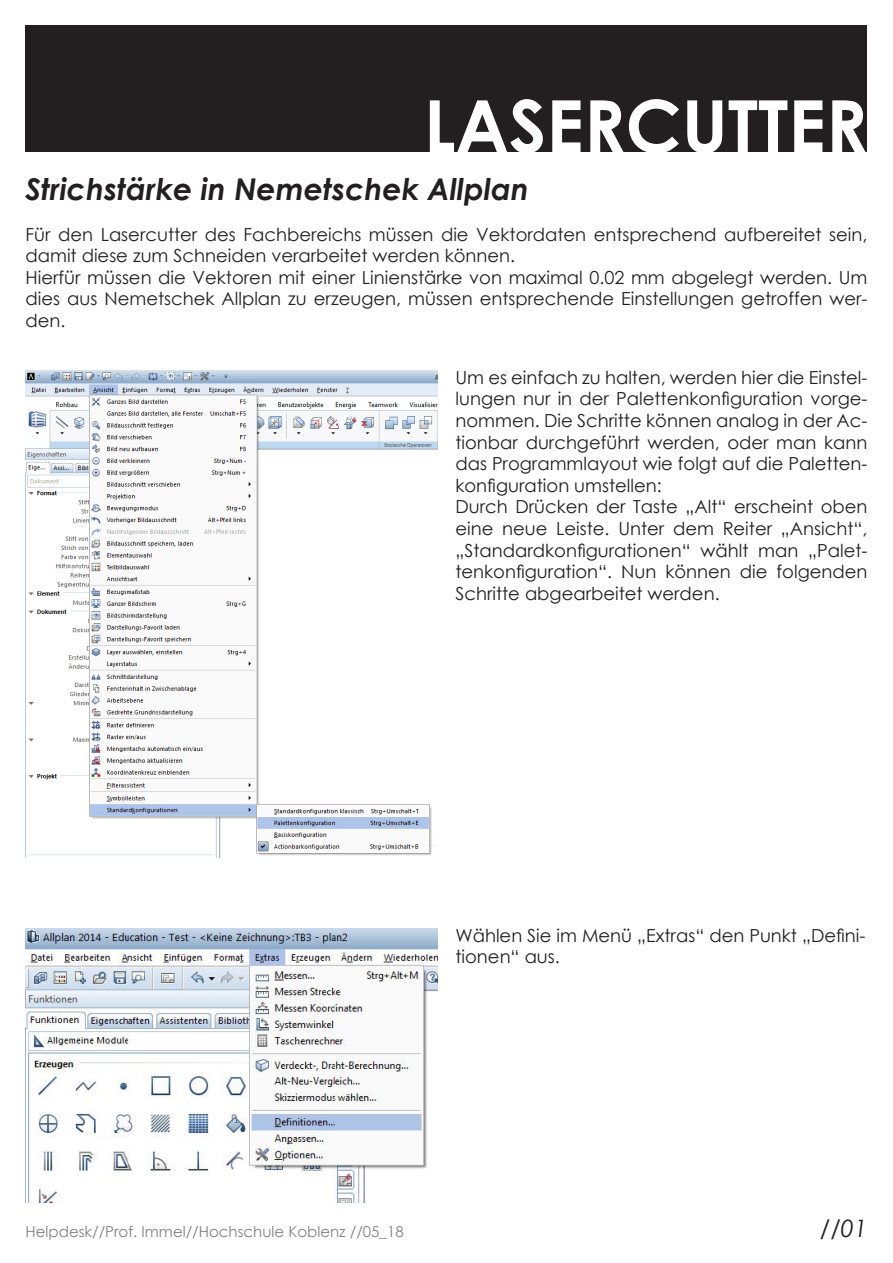
<style>
.page{position:relative;width:893px;height:1263px;background:#fff}
.page>*{position:absolute;margin:0;border:0;box-sizing:border-box;transform-origin:0 0}
.Überschrift{font:700 72px "Century Gothic";color:#fff}
.Unterschrift{font:italic 700 30px "Century Gothic";color:#231f20}
.t1{font:italic 24px "Century Gothic";color:#231f20}
.Text{font:18px/21.6px "Century Gothic";color:#231f20;text-align:justify}
.t2{font:15px "Century Gothic";color:#808285}
</style>
<div class="page">
<div style="left:26px;top:26px;width:841px;height:126px;background:#231f20"></div>
<img style="left:26px;top:370px;width:411px;height:488px">
<img style="left:26px;top:928px;width:411px;height:275px">
<p class="Überschrift" style="left:424px;top:71px;width:445px">LASERCUTTER</p>
<p class="Unterschrift" style="left:26px;top:166px;width:505px">Strichstärke in Nemetschek Allplan</p>
<p class="Text" style="left:26px;top:223px;width:843px">Für den Lasercutter des Fachbereichs müssen die Vektordaten entsprechend aufbereitet sein, damit diese zum Schneiden verarbeitet werden können.</p>
<p class="Text" style="left:26px;top:266px;width:843px">Hierfür müssen die Vektoren mit einer Linienstärke von maximal 0.02 mm abgelegt werden. Um dies aus Nemetschek Allplan zu erzeugen, müssen entsprechende Einstellungen getroffen wer&shy;den.</p>
<p class="Text" style="left:455px;top:366px;width:413px">Um es einfach zu halten, werden hier die Einstel&shy;lungen nur in der Palettenkonfiguration vorge&shy;nommen. Die Schritte können analog in der Ac&shy;tionbar durchgeführt werden, oder man kann das Programmlayout wie folgt auf die Paletten&shy;konfiguration umstellen:</p>
<p class="Text" style="left:455px;top:496px;width:413px">Durch Drücken der Taste „Alt“ erscheint oben eine neue Leiste. Unter dem Reiter „Ansicht“, „Standardkonfigurationen“ wählt man „Palet&shy;tenkonfiguration“. Nun können die folgenden Schritte abgearbeitet werden.</p>
<p class="Text" style="left:455px;top:924px;width:411px">Wählen Sie im Menü „Extras“ den Punkt „Defini&shy;tionen“ aus.</p>
<p class="t2" style="left:26px;top:1221px;width:380px">Helpdesk//Prof. Immel//Hochschule Koblenz //05_18</p>
<h3 class="t1" style="left:820px;top:1212px;width:49px">//01</h3>
</div>
